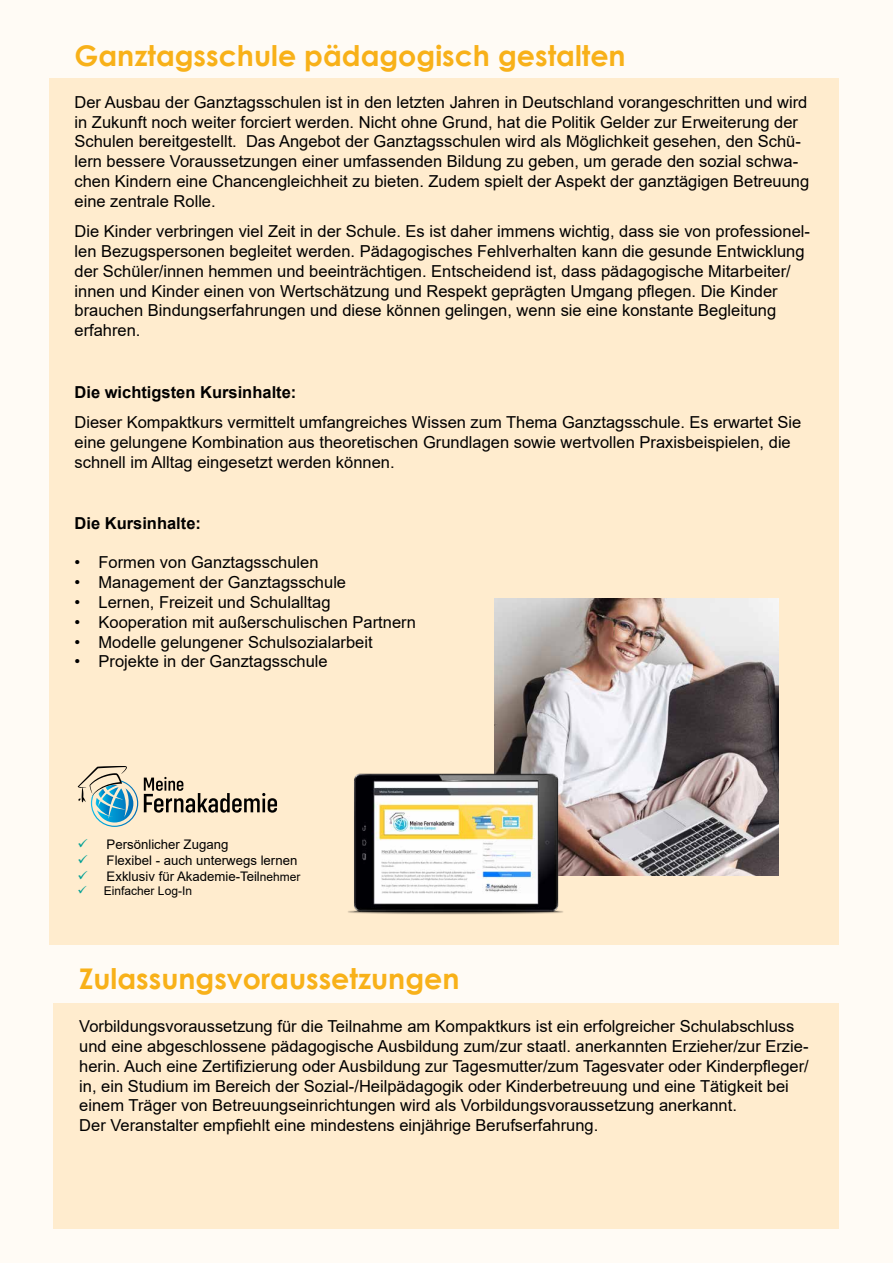
<style>
.page{position:relative;width:893px;height:1263px;background:#fffbf5}
.page>*{position:absolute;margin:0;border:0;box-sizing:border-box;transform-origin:0 0}
.t1{font:700 28.5px "Century Gothic";color:#f8b119}
.t2{font:16.5px/19.8px "Arial";color:#000}
.t3{font:700 16.5px "Arial";color:#000}
.t4{font:13.2px "Arial";color:#000}
.t5{font:12px "Arial";color:#000}
.s1{color:#00a095}
.s2{font-size:12px}
</style>
<div class="page">
<div style="left:49px;top:79px;width:790px;height:866px;background:#ffecce"></div>
<div style="left:54px;top:1003px;width:785px;height:226px;background:#ffecce"></div>
<svg style="left:144px;top:777px;width:133px;height:36px"></svg>
<svg style="left:78px;top:766px;width:60px;height:61px"></svg>
<img style="left:495px;top:599px;width:283px;height:277px">
<img style="left:348px;top:773px;width:230px;height:141px">
<h1 class="t1" style="left:75px;top:34px;width:553px">Ganztagsschule pädagogisch gestalten</h1>
<p class="t2" style="left:75px;top:92px;width:736px">Der Ausbau der Ganztagsschulen ist in den letzten Jahren in Deutschland vorangeschritten und wird in Zukunft noch weiter forciert werden. Nicht ohne Grund, hat die Politik Gelder zur Erweiterung der Schulen bereitgestellt. Das Angebot der Ganztagsschulen wird als Möglichkeit gesehen, den Schü&shy;lern bessere Voraussetzungen einer umfassenden Bildung zu geben, um gerade den sozial schwa&shy;chen Kindern eine Chancengleichheit zu bieten. Zudem spielt der Aspekt der ganztägigen Betreuung eine zentrale Rolle.</p>
<p class="t2" style="left:75px;top:221px;width:737px">Die Kinder verbringen viel Zeit in der Schule. Es ist daher immens wichtig, dass sie von professionel&shy;len Bezugspersonen begleitet werden. Pädagogisches Fehlverhalten kann die gesunde Entwicklung der Schüler/innen hemmen und beeinträchtigen. Entscheidend ist, dass pädagogische Mitarbeiter/ innen und Kinder einen von Wertschätzung und Respekt geprägten Umgang pflegen. Die Kinder brauchen Bindungserfahrungen und diese können gelingen, wenn sie eine konstante Begleitung erfahren.</p>
<p class="t3" style="left:75px;top:381px;width:223px">Die wichtigsten Kursinhalte:</p>
<p class="t2" style="left:75px;top:412px;width:728px">Dieser Kompaktkurs vermittelt umfangreiches Wissen zum Thema Ganztagsschule. Es erwartet Sie eine gelungene Kombination aus theoretischen Grundlagen sowie wertvollen Praxisbeispielen, die schnell im Alltag eingesetzt werden können.</p>
<p class="t3" style="left:75px;top:511px;width:128px">Die Kursinhalte:</p>
<p class="t2" style="left:75px;top:553px;width:246px">• Formen von Ganztagsschulen</p>
<p class="t2" style="left:75px;top:572px;width:273px">• Management der Ganztagsschule</p>
<p class="t2" style="left:75px;top:592px;width:258px">• Lernen, Freizeit und Schulalltag</p>
<p class="t2" style="left:75px;top:612px;width:343px">• Kooperation mit außerschulischen Partnern</p>
<p class="t2" style="left:75px;top:632px;width:300px">• Modelle gelungener Schulsozialarbeit</p>
<p class="t2" style="left:75px;top:652px;width:255px">• Projekte in der Ganztagsschule</p>
<p class="t4" style="left:78px;top:835px;width:152px"><span class="s1">✓</span> Persönlicher Zugang</p>
<p class="t4" style="left:78px;top:851px;width:221px"><span class="s1">✓</span> Flexibel - auch unterwegs lernen</p>
<p class="t4" style="left:78px;top:867px;width:225px"><span class="s1">✓</span> Exklusiv für Akademie-Teil<span class="s2">nehmer</span></p>
<p class="t5" style="left:78px;top:882px;width:116px"><span class="s1">✓</span> Einfacher Log-In</p>
<h1 class="t1" style="left:79px;top:957px;width:382px">Zulassungsvoraussetzungen</h1>
<p class="t2" style="left:79px;top:1016px;width:731px">Vorbildungsvoraussetzung für die Teilnahme am Kompaktkurs ist ein erfolgreicher Schulabschluss und eine abgeschlossene pädagogische Ausbildung zum/zur staatl. anerkannten Erzieher/zur Erzie&shy;herin. Auch eine Zertifizierung oder Ausbildung zur Tagesmutter/zum Tagesvater oder Kinderpfleger/ in, ein Studium im Bereich der Sozial-/Heilpädagogik oder Kinderbetreuung und eine Tätigkeit bei einem Träger von Betreuungseinrichtungen wird als Vorbildungsvoraussetzung anerkannt.<br>Der Veranstalter empfiehlt eine mindestens einjährige Berufserfahrung.</p>
</div>
